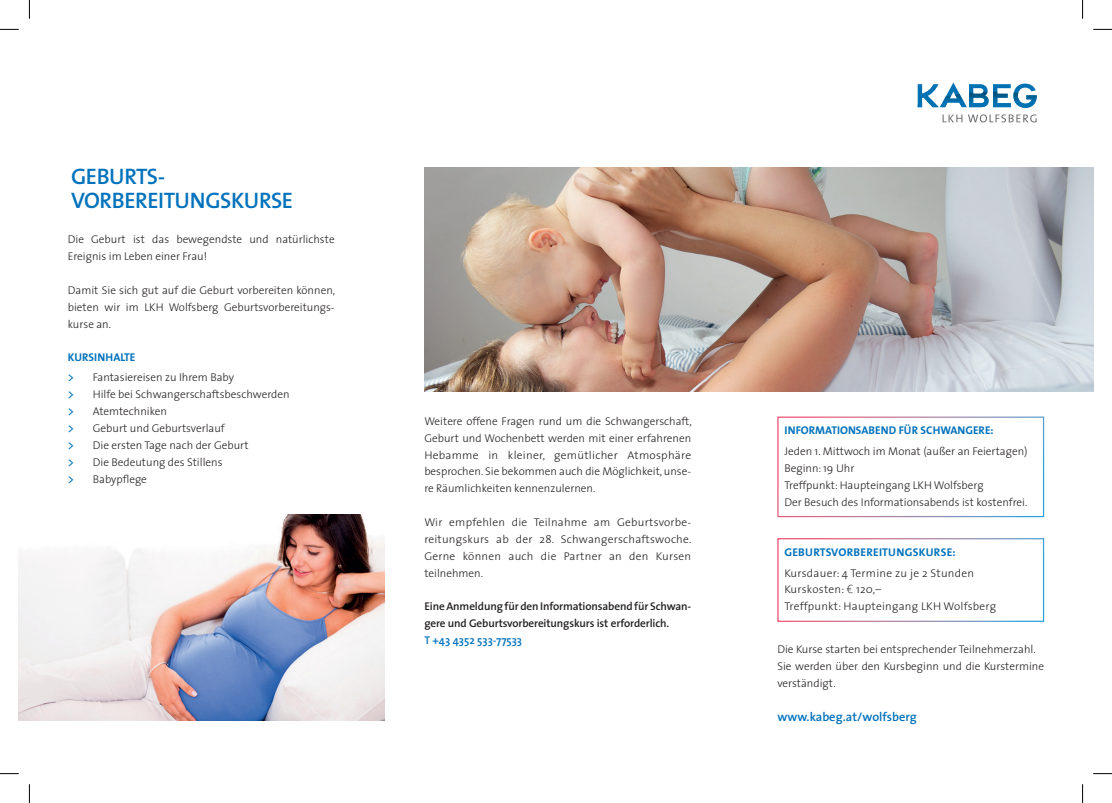
<style>
.page{position:relative;width:1112px;height:803px;background:#fff}
.page>*{position:absolute;margin:0;border:0;box-sizing:border-box;transform-origin:0 0}
.t1{font:600 22.5px/23.8px "The Sans";letter-spacing:-.02em;color:#0072bc}
.t2{font:600 12.5px "The Sans";color:#0072bc}
.t3{font:300 11.25px/16.9px "The Sans";color:#231f20}
.t4{font:600 11.25px/16.9px "The Sans";letter-spacing:-.01em;color:#231f20}
.t5{font:300 11.25px/16.9px "The Sans";letter-spacing:.02em;color:#231f20}
.t6{font:11.25px "The Sans Bold Caps";letter-spacing:.005em;color:#0072bc}
.t7{font:600 11.25px "The Sans";color:#0072bc}
.s1{font-weight:400;font-size:12.5px;color:#0072bc}
.s2{font-family:"Open Sans"}
</style>
<div class="page">
<img style="left:19px;top:515px;width:365px;height:205px">
<img style="left:424px;top:168px;width:668px;height:224px">
<svg style="left:917px;top:83px;width:119px;height:25px"></svg>
<svg style="left:942px;top:114px;width:94px;height:8px"></svg>
<div style="left:777px;top:416px;width:266px;height:101px;border:1px solid #fff"></div>
<div style="left:777px;top:538px;width:266px;height:84px;border:1px solid #fff"></div>
<svg style="left:0;top:29px;width:19px;height:1px"></svg>
<svg style="left:1093px;top:29px;width:18px;height:1px"></svg>
<svg style="left:0;top:773px;width:19px;height:1px"></svg>
<svg style="left:1093px;top:773px;width:18px;height:1px"></svg>
<svg style="left:29px;top:0;width:1px;height:19px"></svg>
<svg style="left:29px;top:784px;width:1px;height:19px"></svg>
<svg style="left:1082px;top:0;width:1px;height:19px"></svg>
<svg style="left:1082px;top:784px;width:1px;height:19px"></svg>
<h1 class="t1" style="left:71px;top:164px;width:223px">GEBURTS-<br>VORBEREITUNGSKURSE</h1>
<p class="t3" style="left:68px;top:231px;width:268px">Die Geburt ist das bewegendste und natürlichste<br>Ereignis im Leben einer Frau!</p>
<p class="t3" style="left:68px;top:281px;width:269px;text-align:justify">Damit Sie sich gut auf die Geburt vorbereiten können, bieten wir im LKH Wolfsberg Geburtsvorbereitungs&shy;kurse an.</p>
<p class="t6" style="left:68px;top:348px;width:69px">KURSINHALTE</p>
<p class="t3" style="left:68px;top:369px;width:223px"><span class="s1">&gt;</span> Fantasiereisen zu Ihrem Baby<br><span class="s1">&gt;</span> Hilfe bei Schwangerschaftsbeschwerden <span class="s1">&gt;</span> Atemtechniken<br><span class="s1">&gt;</span> Geburt und Geburtsverlauf<br><span class="s1">&gt;</span> Die ersten Tage nach der Geburt<br><span class="s1">&gt;</span> Die Bedeutung des Stillens<br><span class="s1">&gt;</span> Babypflege</p>
<p class="t3" style="left:424px;top:412px;width:269px;text-align:justify">Weitere offene Fragen rund um die Schwangerschaft, Geburt und Wochenbett werden mit einer erfahrenen Hebamme in kleiner, gemütlicher Atmosphäre besprochen. Sie bekommen auch die Möglichkeit, unse&shy;re Räumlichkeiten kennenzulernen.</p>
<p class="t3" style="left:424px;top:513px;width:269px;text-align:justify">Wir empfehlen die Teilnahme am Geburtsvorbe&shy;reitungskurs ab der 28. Schwangerschaftswoche.<br>Gerne können auch die Partner an den Kursen teilnehmen.</p>
<p class="t4" style="left:424px;top:598px;width:267px">Eine Anmeldung für den Informationsabend für Schwan&shy;gere und Geburtsvorbereitungskurs ist erforderlich.</p>
<p class="t7" style="left:424px;top:631px;width:99px">T +43 4352 533-77533</p>
<p class="t6" style="left:784px;top:421px;width:211px">INFORMATIONSABEND FÜR SCHWANGERE:</p>
<p class="t3" style="left:784px;top:442px;width:245px">Jeden 1. Mittwoch im Monat (außer an Feiertagen)<br>Beginn: 19 Uhr<br>Treffpunkt: Haupteingang LKH Wolfsberg<br>Der Besuch des Informationsabends ist kostenfrei.</p>
<p class="t6" style="left:784px;top:543px;width:173px">GEBURTSVORBEREITUNGSKURSE:</p>
<p class="t5" style="left:784px;top:564px;width:213px">Kursdauer: 4 Termine zu je 2 Stunden<br>Kurskosten: <span class="s2">€</span> 120,–<br>Treffpunkt: Haupteingang LKH Wolfsberg</p>
<p class="t3" style="left:777px;top:640px;width:268px">Die Kurse starten bei entsprechender Teilnehmerzahl.<br>Sie werden über den Kursbeginn und die Kurstermine verständigt.</p>
<p class="t2" style="left:777px;top:706px;width:141px">www.kabeg.at/wolfsberg</p>
</div>
